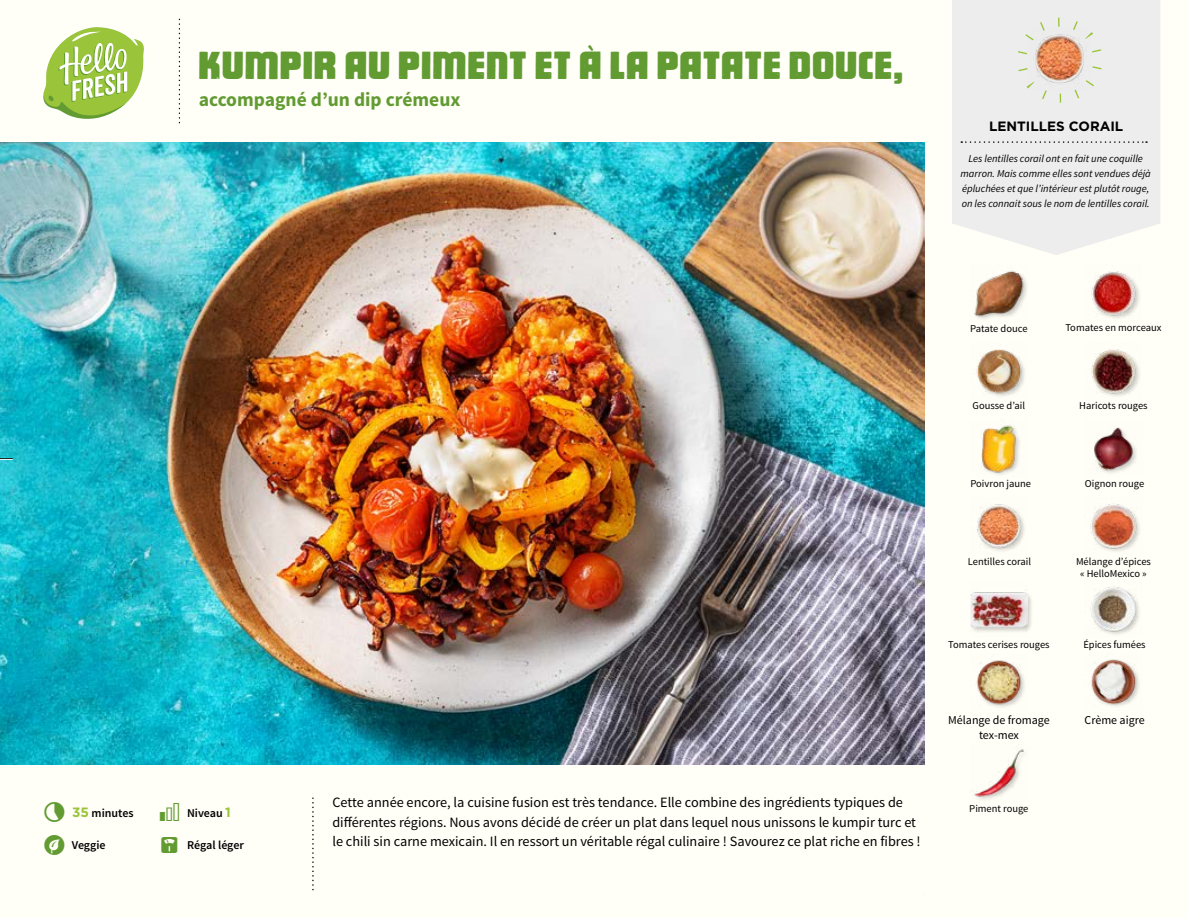
<style>
.page{position:relative;width:1188px;height:918px;background:#fffef7}
.page>*{position:absolute;margin:0;border:0;box-sizing:border-box;transform-origin:0 0}
.t1{font:39px "Pacifico";letter-spacing:-.02em;color:#619b31}
.t2{font:700 19.5px "Source Sans Pro";color:#619b31}
.t3{font:14.25px/19.5px "Source Sans Pro";color:#000}
.t4{font:700 13.5px "Gotham";color:#000}
.t5{font:12px "Source Sans Pro";color:#000}
.t6{font:600 12px "Source Sans Pro";color:#000}
.t7{font:10.5px/12px "Source Sans Pro";color:#000;text-align:center}
.t8{font:italic 10.5px/14.7px "Source Sans Pro";color:#000;text-align:center}
.s1{font-family:"Gotham";font-weight:700;font-size:13.5px;color:#9ac43a}
</style>
<div class="page">
<svg style="left:43px;top:27px;width:101px;height:92px"></svg>
<img style="left:976px;top:660px;width:49px;height:47px">
<img style="left:1091px;top:659px;width:48px;height:48px">
<img style="left:1090px;top:587px;width:49px;height:48px">
<div style="left:969px;top:591px;width:65px;height:43px;background:#000;opacity:.2"></div>
<img style="left:970px;top:590px;width:58px;height:44px">
<img style="left:977px;top:504px;width:48px;height:47px">
<img style="left:1090px;top:504px;width:50px;height:48px">
<img style="left:1094px;top:427px;width:42px;height:46px">
<img style="left:980px;top:425px;width:40px;height:50px">
<img style="left:976px;top:349px;width:49px;height:47px">
<img style="left:1091px;top:349px;width:49px;height:47px">
<img style="left:1091px;top:271px;width:49px;height:47px">
<img style="left:974px;top:270px;width:53px;height:49px">
<svg style="left:952px;top:0;width:208px;height:255px;fill:#ededed"></svg>
<svg style="left:961px;top:141px;width:186px;height:2px"></svg>
<img style="left:1027px;top:25px;width:66px;height:66px">
<div style="left:1017px;top:18px;width:85px;height:85px;border:9px dashed #9ac43a;border-radius:50%"></div>
<img style="left:0;top:142px;width:925px;height:623px">
<img style="left:974px;top:744px;width:50px;height:56px">
<svg style="left:0;top:458px;width:13px;height:2px"></svg>
<h1 class="t1" style="left:199px;top:45px;width:708px">KUMPIR AU PIMENT ET À LA PATATE DOUCE,</h1>
<h2 class="t2" style="left:199px;top:87px;width:263px">accompagné d’un dip crémeux</h2>
<p class="t4" style="left:989px;top:117px;width:136px">LENTILLES CORAIL</p>
<p class="t8" style="left:961px;top:152px;width:192px">Les lentilles corail ont en fait une coquille marron. Mais comme elles sont vendues déjà épluchées et que l’intérieur est plutôt rouge, on les connait sous le nom de lentilles corail.</p>
<p class="t6" style="left:72px;top:805px;width:63px"><span class="s1">35</span> minutes</p>
<p class="t6" style="left:187px;top:805px;width:45px">Niveau <span class="s1">1</span></p>
<p class="t6" style="left:72px;top:838px;width:35px">Veggie</p>
<p class="t6" style="left:187px;top:838px;width:58px">Régal léger</p>
<p class="t3" style="left:332px;top:793px;width:590px">Cette année encore, la cuisine fusion est très tendance. Elle combine des ingrédients typiques de différentes régions. Nous avons décidé de créer un plat dans lequel nous unissons le kumpir turc et le chili sin carne mexicain. Il en ressort un véritable régal culinaire ! Savourez ce plat riche en fibres !</p>
<p class="t7" style="left:970px;top:322px;width:59px">Patate douce</p>
<p class="t7" style="left:1065px;top:322px;width:98px">Tomates en morceaux</p>
<p class="t7" style="left:973px;top:400px;width:54px">Gousse d’ail</p>
<p class="t7" style="left:1079px;top:400px;width:70px">Haricots rouges</p>
<p class="t7" style="left:970px;top:478px;width:62px">Poivron jaune</p>
<p class="t7" style="left:1085px;top:478px;width:61px">Oignon rouge</p>
<p class="t7" style="left:968px;top:556px;width:65px">Lentilles corail</p>
<p class="t7" style="left:1076px;top:555px;width:76px">Mélange d’épices « HelloMexico »</p>
<p class="t7" style="left:948px;top:639px;width:103px">Tomates cerises rouges</p>
<p class="t7" style="left:1083px;top:638px;width:64px">Épices fumées</p>
<p class="t5" style="left:948px;top:712px;width:103px">Mélange de fromage</p>
<p class="t5" style="left:1084px;top:712px;width:62px">Crème aigre</p>
<p class="t5" style="left:979px;top:728px;width:41px">tex-mex</p>
<p class="t7" style="left:969px;top:802px;width:61px">Piment rouge</p>
</div>
